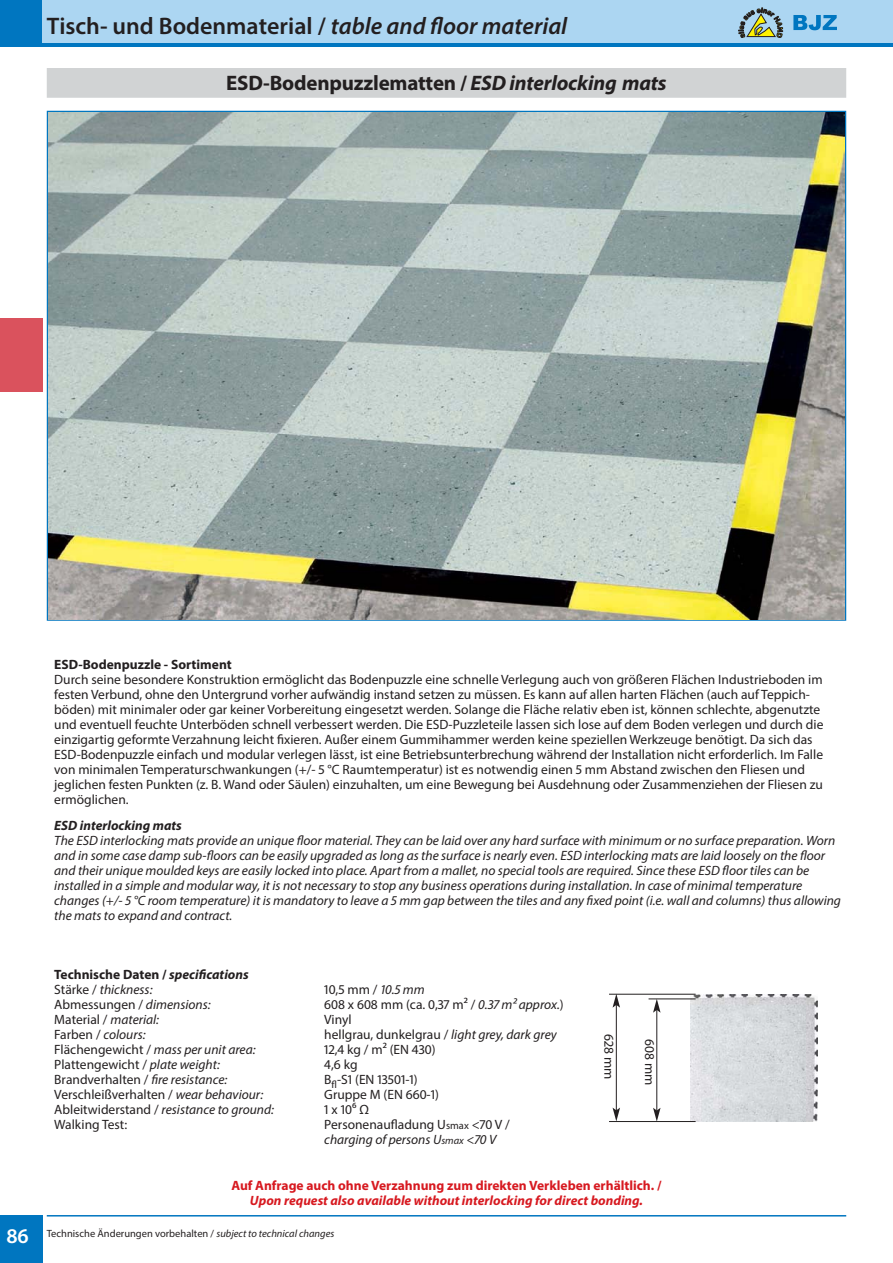
<style>
.page{position:relative;width:893px;height:1263px;background:#fff}
.page>*{position:absolute;margin:0;border:0;box-sizing:border-box;transform-origin:0 0}
.t1{font:600 24px "Myriad Pro";color:#231f20}
.t2{font:700 21px "Myriad Pro";letter-spacing:-.01em;color:#231f20}
.t3{font:600 21px "Myriad Pro";color:#fff}
.t4{font:13.5px/15px "Myriad Pro";color:#231f20}
.t5{font:italic 13.5px/15px "Myriad Pro";color:#231f20}
.t6{font:700 13.5px/15px "Myriad Pro";color:#231f20}
.t7{font:700 13.5px "Myriad Pro";color:#d71920}
.t8{font:italic 700 13.5px "Myriad Pro";color:#d71920}
.t9{font:italic 700 13.5px "Myriad Pro";color:#231f20}
.t10{font:10.5px "Myriad Pro";color:#231f20}
.s1{font-style:italic}
.s2{font-weight:400}
.s3{font-weight:400;font-style:italic}
.s4{font-style:normal}
.s5{font-size:10.5px}
.s6{font-style:italic;font-size:10.5px}
</style>
<div class="page">
<img style="left:48px;top:112px;width:796px;height:507px">
<img style="left:690px;top:994px;width:128px;height:128px">
<div style="left:0;top:0;width:892px;height:47px;background:#0076c0"></div>
<div style="left:42px;top:0;width:850px;height:43px;background:#acd6f2"></div>
<svg style="left:793px;top:15px;width:44px;height:15px"></svg>
<svg style="left:738px;top:8px;width:44px;height:30px"></svg>
<hr style="left:47px;top:1215px;width:799px;height:2px;background:#0076c0">
<div style="left:0;top:1215px;width:43px;height:48px;background:#0076c0"></div>
<div style="left:0;top:318px;width:43px;height:74px;background:#da525d"></div>
<div style="left:47px;top:68px;width:799px;height:30px;background:#d1d3d4"></div>
<hr style="left:609px;top:994px;width:86px;height:1px;background:#231f20">
<hr style="left:609px;top:1121px;width:86px;height:1px;background:#231f20">
<hr style="left:616px;top:1005px;width:1px;height:105px;background:#231f20">
<svg style="left:612px;top:1108px;width:8px;height:13px"></svg>
<svg style="left:612px;top:994px;width:8px;height:14px"></svg>
<hr style="left:648px;top:999px;width:47px;height:1px;background:#231f20">
<hr style="left:656px;top:1010px;width:1px;height:100px;background:#231f20">
<svg style="left:653px;top:1108px;width:7px;height:13px"></svg>
<svg style="left:653px;top:999px;width:7px;height:14px"></svg>
<h1 class="t1" style="left:47px;top:17px;width:522px">Tisch- und Bodenmaterial / <span class="s1">table and floor material</span></h1>
<h2 class="t2" style="left:226px;top:75px;width:442px">ESD-Bodenpuzzlematten / <span class="s1">ESD interlocking mats</span></h2>
<p class="t6" style="left:54px;top:658px;width:179px">ESD-Bodenpuzzle - Sortiment</p>
<p class="t4" style="left:54px;top:673px;width:770px">Durch seine besondere Konstruktion ermöglicht das Bodenpuzzle eine schnelle Verlegung auch von größeren Flächen Industrieboden im festen Verbund, ohne den Untergrund vorher aufwändig instand setzen zu müssen. Es kann auf allen harten Flächen (auch auf Teppich&shy;böden) mit minimaler oder gar keiner Vorbereitung eingesetzt werden. Solange die Fläche relativ eben ist, können schlechte, abgenutzte und eventuell feuchte Unterböden schnell verbessert werden. Die ESD-Puzzleteile lassen sich lose auf dem Boden verlegen und durch die einzigartig geformte Verzahnung leicht fixieren. Außer einem Gummihammer werden keine speziellen Werkzeuge benötigt. Da sich das ESD-Bodenpuzzle einfach und modular verlegen lässt, ist eine Betriebsunterbrechung während der Installation nicht erforderlich. Im Falle von minimalen Temperaturschwankungen (+/- 5 °C Raumtemperatur) ist es notwendig einen 5 mm Abstand zwischen den Fliesen und jeglichen festen Punkten (z. B. Wand oder Säulen) einzuhalten, um eine Bewegung bei Ausdehnung oder Zusammenziehen der Fliesen zu ermöglichen.</p>
<p class="t9" style="left:54px;top:820px;width:129px">ESD interlocking mats</p>
<p class="t5" style="left:54px;top:834px;width:788px">The ESD interlocking mats provide an unique floor material. They can be laid over any hard surface with minimum or no surface preparation. Worn and in some case damp sub-floors can be easily upgraded as long as the surface is nearly even. ESD interlocking mats are laid loosely on the floor and their unique moulded keys are easily locked into place. Apart from a mallet, no special tools are required. Since these ESD floor tiles can be installed in a simple and modular way, it is not necessary to stop any business operations during installation. In case of minimal temperature changes (+/- 5 °C room temperature) it is mandatory to leave a 5 mm gap between the tiles and any fixed point (i.e. wall and columns) thus allowing the mats to expand and contract.</p>
<h2 class="t3" style="left:6px;top:1228px;width:24px">86</h2>
<p class="t6" style="left:54px;top:968px;width:196px">Technische Daten / <span class="s1">specifications<br></span><span class="s2">Stärke /</span> <span class="s3">thickness:</span></p>
<p class="t4" style="left:324px;top:983px;width:102px">10,5 mm / <span class="s1">10.5 mm</span></p>
<p class="t4" style="left:54px;top:998px;width:158px">Abmessungen / <span class="s1">dimensions:</span></p>
<p class="t4" style="left:324px;top:998px;width:241px">608 x 608 mm (ca. 0,37 m² / <span class="s1">0.37 m² approx.</span>)</p>
<p class="t4" style="left:54px;top:1013px;width:106px">Material / <span class="s1">material:</span></p>
<p class="t4" style="left:324px;top:1013px;width:29px">Vinyl</p>
<p class="t5" style="left:54px;top:1028px;width:93px"><span class="s4">Farben /</span> colours:</p>
<p class="t4" style="left:324px;top:1028px;width:234px">hellgrau, dunkelgrau / <span class="s1">light grey, dark grey</span></p>
<p class="t5" style="left:54px;top:1043px;width:203px"><span class="s4">Flächengewicht /</span> mass per unit area:</p>
<p class="t4" style="left:324px;top:1043px;width:113px">12,4 kg / m² (EN 430)</p>
<p class="t4" style="left:54px;top:1058px;width:167px">Plattengewicht / <span class="s1">plate weight:</span></p>
<p class="t4" style="left:324px;top:1058px;width:35px">4,6 kg</p>
<p class="t4" style="left:54px;top:1073px;width:175px">Brandverhalten / <span class="s1">fire resistance:</span></p>
<p class="t4" style="left:324px;top:1073px;width:95px">B<sub>fl</sub>-S1 (EN 13501-1)</p>
<p class="t4" style="left:54px;top:1088px;width:210px">Verschleißverhalten / <span class="s1">wear behaviour:</span></p>
<p class="t4" style="left:324px;top:1088px;width:116px">Gruppe M (EN 660-1)</p>
<p class="t5" style="left:54px;top:1103px;width:221px"><span class="s4">Ableitwiderstand /</span> resistance to ground:</p>
<p class="t4" style="left:324px;top:1103px;width:46px">1 x 106 Ω</p>
<p class="t4" style="left:54px;top:1118px;width:74px">Walking Test:</p>
<p class="t4" style="left:324px;top:1118px;width:187px">Personenaufladung U<span class="s5">smax</span> &lt;70 V / <span class="s1">charging of persons U</span><span class="s6">smax</span> <span class="s1">&lt;70 V</span></p>
<p class="t7" style="left:231px;top:1180px;width:431px">Auf Anfrage auch ohne Verzahnung zum direkten Verkleben erhältlich. /</p>
<p class="t8" style="left:250px;top:1195px;width:394px">Upon request also available without interlocking for direct bonding.</p>
<p class="t4" style="left:615px;top:1034px;width:47px;rotate:90deg">628 mm</p>
<p class="t4" style="left:656px;top:1039px;width:48px;rotate:90deg">608 mm</p>
<p class="t10" style="left:47px;top:1229px;width:289px">Technische Änderungen vorbehalten / <span class="s1">subject to technical changes</span></p>
</div>
